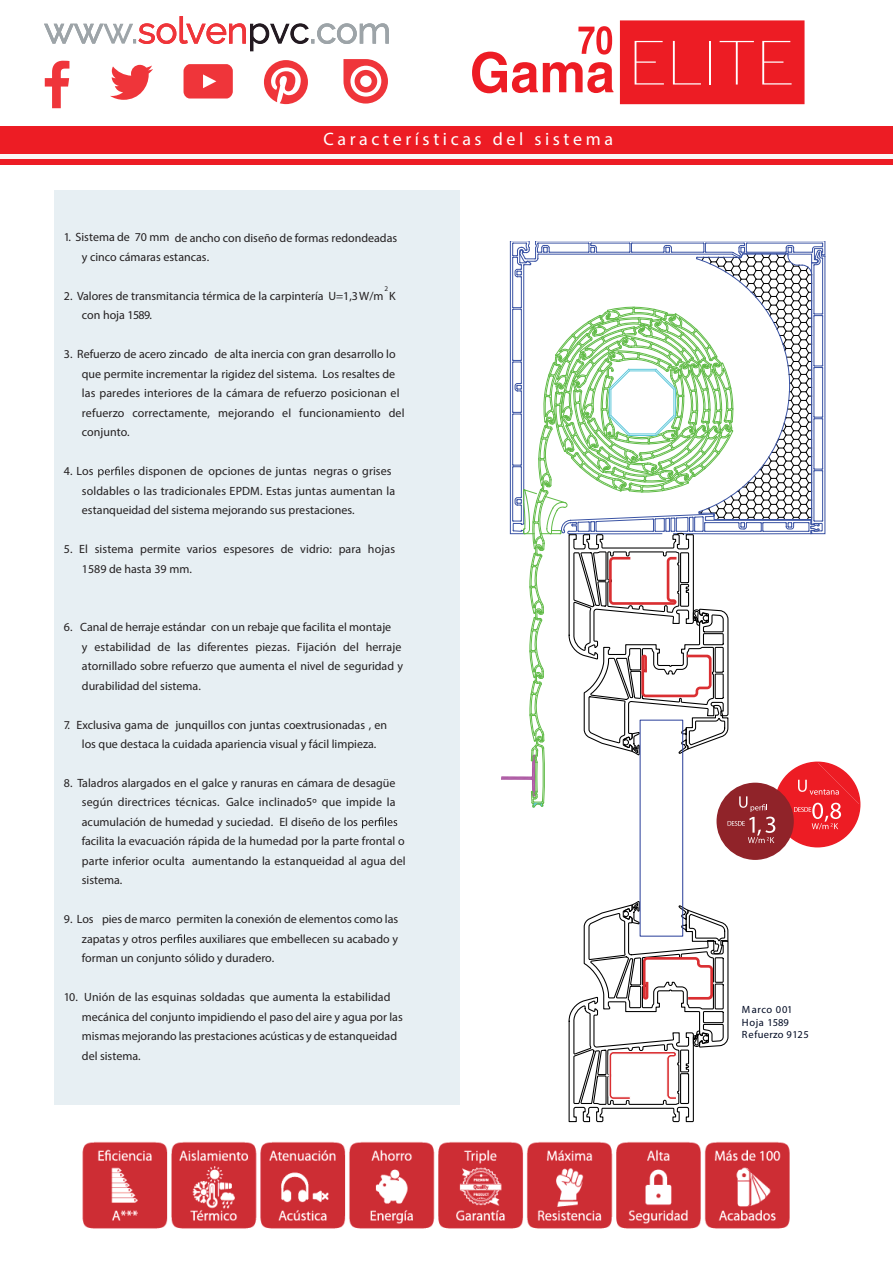
<style>
.page{position:relative;width:893px;height:1263px;background:#fff}
.page>*{position:absolute;margin:0;border:0;box-sizing:border-box;transform-origin:0 0}
.t1{font:18px "Centennial Roman";letter-spacing:.2em;color:#fff}
.t2{font:300 12px/19.5px "Univers";color:#231f20}
.t3{font:700 12px "Univers";color:#231f20}
.t4{font:700 10.5px/12.6px "Univers";letter-spacing:.045em;color:#000a23}
.t5{font:300 10.5px "Univers";letter-spacing:.04em;color:#000a23}
.t6{font:700 7.2px "Univers";color:#231f20}
.s1{font-weight:700}
</style>
<div class="page">
<div style="left:54px;top:190px;width:405px;height:915px;background:#e7eff3"></div>
<svg style="left:98px;top:466px;width:36px;height:12px"></svg>
<svg style="left:362px;top:817px;width:35px;height:11px"></svg>
<svg style="left:161px;top:934px;width:35px;height:11px"></svg>
<svg style="left:568px;top:900px;width:161px;height:223px"></svg>
<div style="left:639px;top:720px;width:44px;height:217px;border:1px solid #35499f"></div>
<div style="left:0;top:126px;width:893px;height:38px;background:#ed1c24"></div>
<hr style="left:0;top:155px;width:893px;height:4px;background:#faf7f6">
<svg style="left:44px;top:16px;width:345px;height:35px"></svg>
<svg style="left:264px;top:60px;width:44px;height:44px"></svg>
<svg style="left:343px;top:59px;width:45px;height:45px"></svg>
<svg style="left:45px;top:61px;width:24px;height:47px"></svg>
<svg style="left:110px;top:65px;width:43px;height:35px"></svg>
<div style="left:183px;top:64px;width:50px;height:35px;background:#ef353a;border-radius:7px"></div>
<svg style="left:203px;top:74px;width:13px;height:14px"></svg>
<img style="left:82px;top:1141px;width:708px;height:88px">
<div style="left:621px;top:21px;width:183px;height:82px;background:#ed1c24"></div>
<div style="left:620px;top:20px;width:184px;height:84px;border:2px solid #ed1c24"></div>
<svg style="left:634px;top:41px;width:30px;height:44px"></svg>
<svg style="left:673px;top:41px;width:28px;height:44px"></svg>
<hr style="left:709px;top:41px;width:2px;height:44px;background:#fff">
<svg style="left:719px;top:41px;width:35px;height:44px"></svg>
<svg style="left:762px;top:41px;width:29px;height:44px"></svg>
<svg style="left:472px;top:26px;width:141px;height:67px"></svg>
<div style="left:717px;top:783px;width:76px;height:76px;background:#902329;border-radius:50%"></div>
<svg style="left:501px;top:242px;width:359px;height:605px"></svg>
<h1 class="t1" style="left:323px;top:128px;width:291px">Características del sistema</h1>
<p class="t2" style="left:82px;top:229px;width:317px;line-height:18.8px;text-indent:-18px">1. Sistema de <span class="s1">70 mm</span> de ancho con diseño de formas redondeadas y cinco cámaras estancas.</p>
<p class="t2" style="left:64px;top:287px;width:321px">2. Valores de transmitancia térmica de la carpintería <span class="s1">U=1,3 W/m</span></p>
<p class="t6" style="left:384px;top:286px;width:5px">2</p>
<p class="t3" style="left:389px;top:291px;width:8px">K</p>
<p class="t3" style="left:82px;top:311px;width:72px">con hoja 1589.</p>
<p class="t2" style="left:82px;top:345px;width:324px;text-indent:-18px">3. <span class="s1">Refuerzo de acero zincado</span> de alta inercia con gran desarrollo lo que permite incrementar la rigidez del sistema. Los resaltes de las paredes interiores de la cámara de refuerzo posicionan el refuerzo correctamente, mejorando el funcionamiento del conjunto.</p>
<p class="t2" style="left:64px;top:462px;width:31px">4. Los</p>
<p class="t2" style="left:82px;top:462px;width:315px;text-indent:57px">disponen de <span class="s1">opciones de juntas</span> negras o grises soldables o las tradicionales EPDM. Estas juntas aumentan la estanqueidad del sistema mejorando sus prestaciones.</p>
<p class="t2" style="left:82px;top:540px;width:315px;text-indent:-18px">5. El sistema permite varios espesores de vidrio: para hojas<br>1589 de hasta 39 mm.</p>
<p class="t2" style="left:82px;top:618px;width:323px;text-indent:-18px">6. <span class="s1">Canal de herraje estándar</span> con un rebaje que facilita el montaje<br>y estabilidad de las diferentes piezas. Fijación del herraje atornillado sobre refuerzo que aumenta el nivel de seguridad y durabilidad del sistema.</p>
<p class="t2" style="left:64px;top:716px;width:325px;text-align:center">7. Exclusiva gama de <span class="s1">junquillos con juntas coextrusionadas</span> , en los que destaca la cuidada apariencia visual y fácil limpieza.</p>
<p class="t2" style="left:82px;top:774px;width:325px;text-indent:-18px">8. Taladros alargados en el galce y ranuras en cámara de desagüe según directrices técnicas. <span class="s1">Galce inclinado5º</span> que impide la acumulación de humedad y suciedad. El diseño de los<br>facilita la evacuación rápida de la humedad por la parte frontal o parte inferior oculta aumentando la estanqueidad al agua del sistema.</p>
<p class="t2" style="left:82px;top:911px;width:318px;text-indent:-18px">9. Los <span class="s1">pies de marco</span> permiten la conexión de elementos como las zapatas y otros</p>
<p class="t2" style="left:82px;top:930px;width:318px;text-indent:118px">auxiliares que embellecen su acabado y forman un conjunto sólido y duradero.</p>
<p class="t2" style="left:82px;top:988px;width:322px;text-indent:-18px">10. <span class="s1">Unión de las esquinas soldadas</span> que aumenta la estabilidad mecánica del conjunto impidiendo el paso del aire y agua por las mismas mejorando las prestaciones acústicas y de estanqueidad del sistema.</p>
<p class="t4" style="left:742px;top:1004px;width:52px">Marco 001<br>Hoja 1589</p>
<p class="t5" style="left:742px;top:1031px;width:69px">Refuerzo 9125</p>
</div>
